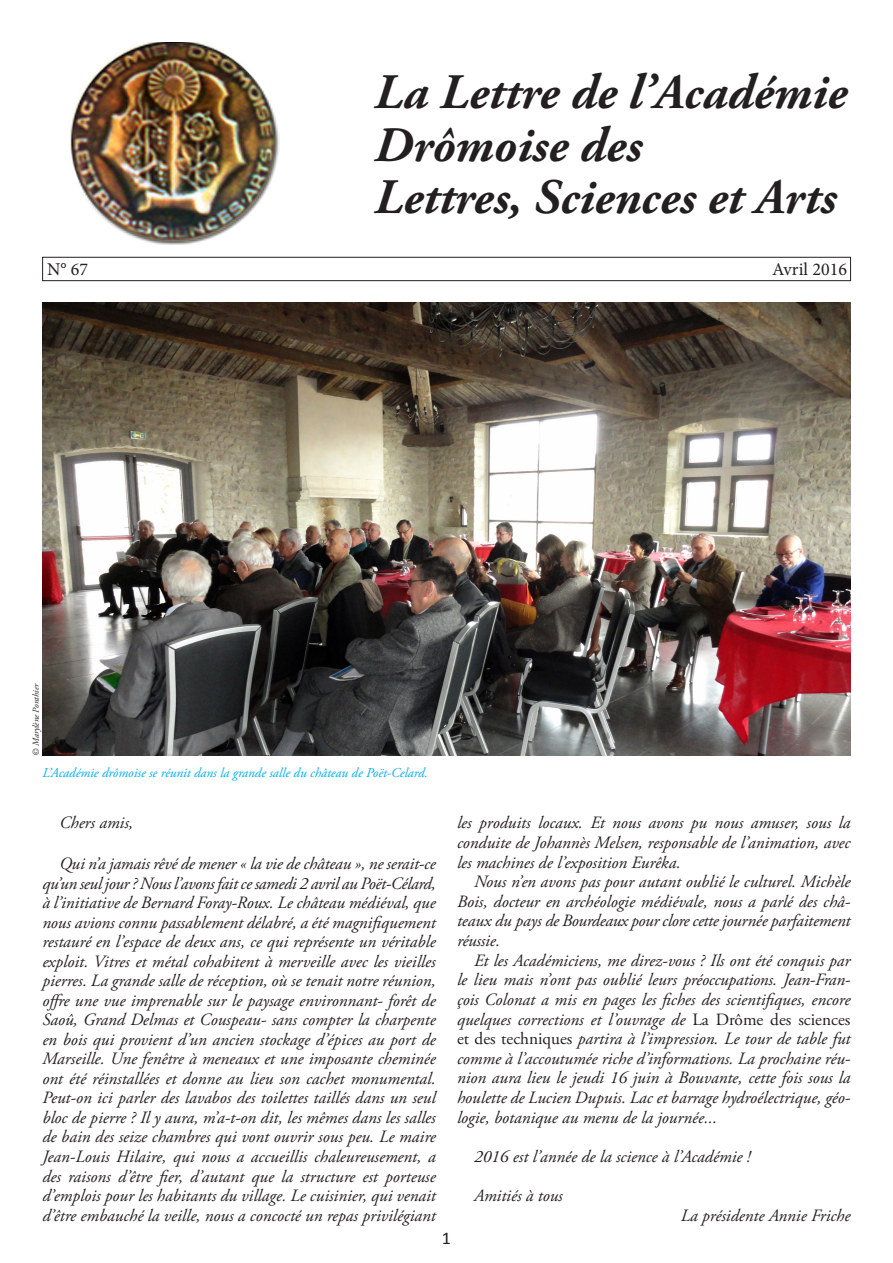
<style>
.page{position:relative;width:893px;height:1263px;background:#fff}
.page>*{position:absolute;margin:0;border:0;box-sizing:border-box;transform-origin:0 0}
.t1{font:italic 700 49.5px/52.5px "Adobe Garamond Pro";color:#231f20}
.t2{font:18px "Minion Pro";color:#231f20}
.t3{font:18px "Calibri";color:#231f20}
.t4{font:italic 17.25px/19.5px "Adobe Garamond Pro";color:#231f20;text-align:justify}
.t5{font:italic 13.5px "Adobe Garamond Pro";color:#00aeef}
.t6{font:italic 9px "Adobe Garamond Pro";color:#231f20}
.s1{font-style:normal}
</style>
<div class="page">
<div style="left:42px;top:257px;width:809px;height:24px;border:1px solid #231f20"></div>
<img style="left:70px;top:43px;width:210px;height:201px">
<img style="left:43px;top:302px;width:807px;height:454px">
<h1 class="t1" style="left:374px;top:67px;width:474px">La Lettre de l’Académie<br>Drômoise des<br>Lettres, Sciences et Arts</h1>
<p class="t2" style="left:47px;top:257px;width:43px">N° 67</p>
<p class="t2" style="left:772px;top:257px;width:76px">Avril 2016</p>
<p class="t6" style="left:31px;top:756px;width:73px;rotate:-90deg">© Marylène Ponthier</p>
<p class="t5" style="left:43px;top:765px;width:387px">L’Académie drômoise se réunit dans la grande salle du château de Poët-Celard.</p>
<p class="t4" style="left:59px;top:813px;width:75px">Chers amis,</p>
<p class="t4" style="left:42px;top:854px;width:395px;text-indent:17px">Qui n’a jamais rêvé de mener « la vie de château », ne serait-ce qu’un seul jour ? Nous l’avons fait ce samedi 2 avril au Poët-Célard, à l’initiative de Bernard Foray-Roux. Le château médiéval, que nous avions connu passablement délabré, a été magnifiquement restauré en l’espace de deux ans, ce qui représente un véritable exploit. Vitres et métal cohabitent à merveille avec les vieilles pierres. La grande salle de réception, où se tenait notre réunion, offre une vue imprenable sur le paysage environnant- forêt de Saoû, Grand Delmas et Couspeau- sans compter la charpente en bois qui provient d’un ancien stockage d’épices au port de Marseille. Une fenêtre à meneaux et une imposante cheminée ont été réinstallées et donne au lieu son cachet monumental.<br>Peut-on ici parler des lavabos des toilettes taillés dans un seul bloc de pierre ? Il y aura, m’a-t-on dit, les mêmes dans les salles de bain des seize chambres qui vont ouvrir sous peu. Le maire Jean-Louis Hilaire, qui nous a accueillis chaleureusement, a des raisons d’être fier, d’autant que la structure est porteuse d’emplois pour les habitants du village. Le cuisinier, qui venait d’être embauché la veille, nous a concocté un repas privilégiant</p>
<p class="t4" style="left:457px;top:813px;width:395px">les produits locaux. Et nous avons pu nous amuser, sous la conduite de Johannès Melsen, responsable de l’animation, avec les machines de l’exposition Eurêka.</p>
<p class="t4" style="left:457px;top:872px;width:395px;text-indent:17px">Nous n’en avons pas pour autant oublié le culturel. Michèle Bois, docteur en archéologie médiévale, nous a parlé des châ&shy;teaux du pays de Bourdeaux pour clore cette journée parfaitement réussie.</p>
<p class="t4" style="left:457px;top:951px;width:395px;text-indent:17px">Et les Académiciens, me direz-vous ? Ils ont été conquis par le lieu mais n’ont pas oublié leurs préoccupations. Jean-Fran&shy;çois Colonat a mis en pages les fiches des scientifiques, encore quelques corrections et l’ouvrage de <span class="s1">La Drôme des sciences et des techniques</span> partira à l’impression. Le tour de table fut comme à l’accoutumée riche d’informations. La prochaine réu&shy;nion aura lieu le jeudi 16 juin à Bouvante, cette fois sous la houlette de Lucien Dupuis. Lac et barrage hydroélectrique, géo&shy;logie, botanique au menu de la journée...</p>
<p class="t4" style="left:474px;top:1147px;width:278px">2016 est l’année de la science à l’Académie !</p>
<p class="t4" style="left:474px;top:1186px;width:90px">Amitiés à tous</p>
<p class="t4" style="left:681px;top:1206px;width:171px">La présidente Annie Friche</p>
<p class="t3" style="left:442px;top:1225px;width:11px">1</p>
</div>
